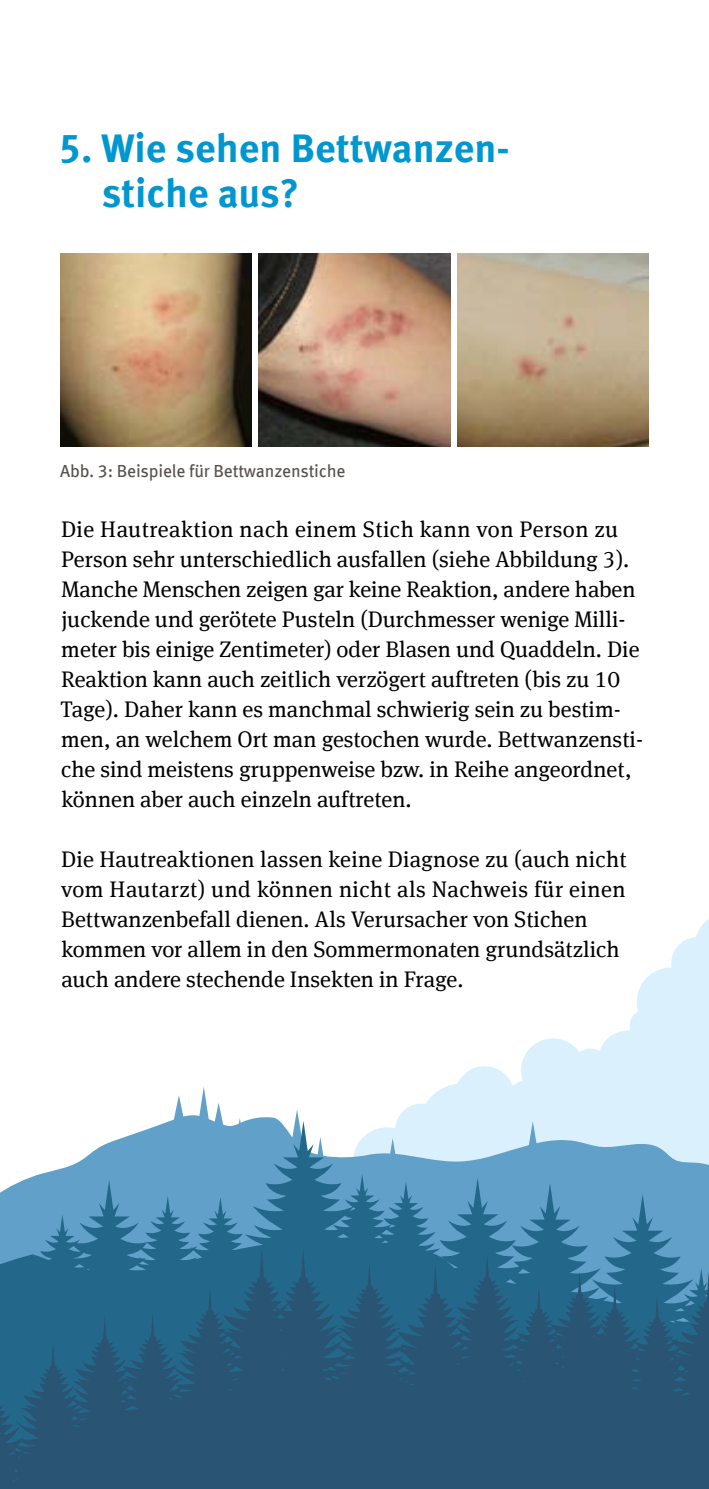
<style>
.page{position:relative;width:709px;height:1489px;background:#fff}
.page>*{position:absolute;margin:0;border:0;box-sizing:border-box;transform-origin:0 0}
.t1{font:700 40px/45px "Meta Offc";color:#0097d0}
.t2{font:22.5px/30px "Meta Serif Offc";color:#000}
.t3{font:17.5px "Meta Offc";letter-spacing:-.01em;color:#57514d}
</style>
<div class="page">
<svg style="left:449px;top:918px;width:260px;height:168px"></svg>
<svg style="left:173px;top:1086px;width:536px;height:34px;fill:#daf0fc"></svg>
<svg style="left:0;top:1120px;width:709px;height:126px;background:#73a9c9"></svg>
<svg style="left:0;top:1246px;width:709px;height:242px;background:#285c7d"></svg>
<img style="left:457px;top:253px;width:191px;height:193px">
<img style="left:60px;top:253px;width:192px;height:193px">
<img style="left:259px;top:253px;width:191px;height:193px">
<h1 class="t1" style="left:102px;top:126px;width:409px;text-indent:-43px">5. Wie sehen Bettwanzen&shy;stiche aus?</h1>
<p class="t3" style="left:60px;top:460px;width:287px">Abb. 3: Beispiele für Bettwanzenstiche</p>
<p class="t2" style="left:60px;top:514px;width:584px">Die Hautreaktion nach einem Stich kann von Person zu Person sehr unterschiedlich ausfallen (siehe Abbildung 3).<br>Manche Menschen zeigen gar keine Reaktion, andere haben juckende und gerötete Pusteln (Durchmesser wenige Milli&shy;meter bis einige Zentimeter) oder Blasen und Quaddeln. Die Reaktion kann auch zeitlich verzögert auftreten (bis zu 10<br>Tage). Daher kann es manchmal schwierig sein zu bestim&shy;men, an welchem Ort man gestochen wurde. Bettwanzensti&shy;che sind meistens gruppenweise bzw. in Reihe angeordnet, können aber auch einzeln auftreten.</p>
<p class="t2" style="left:61px;top:844px;width:567px">Die Hautreaktionen lassen keine Diagnose zu (auch nicht vom Hautarzt) und können nicht als Nachweis für einen Bettwanzenbefall dienen. Als Verursacher von Stichen kommen vor allem in den Sommermonaten grundsätzlich auch andere stechende Insekten in Frage.</p>
</div>
